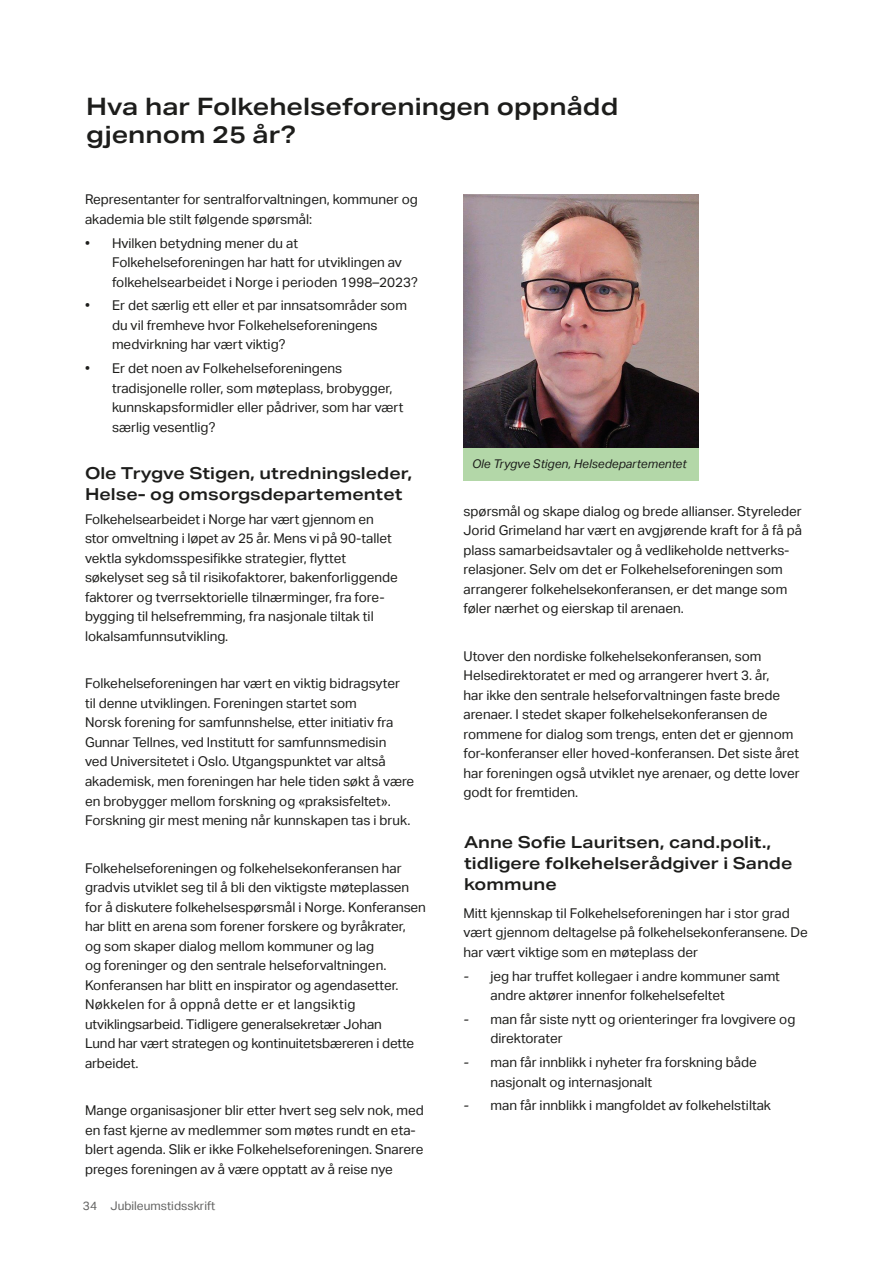
<style>
.page{position:relative;width:893px;height:1263px;background:#fff}
.page>*{position:absolute;margin:0;border:0;box-sizing:border-box;transform-origin:0 0}
.stor_overskrift{font:600 24px/28.5px "Aktiv Grotesk Ex";color:#1d1d1b}
.Overskrift_3{font:600 16.5px/21px "Aktiv Grotesk Ex";color:#1d1d1b}
.Brødtekst{font:13.5px/19.5px "Aktiv Grotesk";color:#1d1d1b}
.navn_kursiv{font:italic 12px "Aktiv Grotesk";color:#1d1d1b}
.t1{font:12px "Aktiv Grotesk";color:#626261}
.s1{font-style:italic}
</style>
<div class="page">
<div style="left:463px;top:441px;width:236px;height:40px;background:#b3d7a8"></div>
<img style="left:463px;top:195px;width:236px;height:253px">
<p class="stor_overskrift" style="left:86px;top:92px;width:534px">Hva har Folkehelseforeningen oppnådd gjennom 25 år?</p>
<p class="Brødtekst" style="left:85px;top:190px;width:334px">Representanter for sentralforvaltningen, kommuner og akademia ble stilt følgende spørsmål:</p>
<p class="Brødtekst" style="left:112px;top:233px;width:307px;text-indent:-27px">• Hvilken betydning mener du at<br>Folkehelseforeningen har hatt for utviklingen av folkehelsearbeidet i Norge i perioden 1998–2023?</p>
<p class="Brødtekst" style="left:112px;top:296px;width:296px;text-indent:-27px">• Er det særlig ett eller et par innsatsområder som du vil fremheve hvor Folkehelseforeningens medvirkning har vært viktig?</p>
<p class="Brødtekst" style="left:112px;top:359px;width:293px;text-indent:-27px">• Er det noen av Folkehelseforeningens tradisjonelle roller, som møteplass, brobygger, kunnskapsformidler eller pådriver, som har vært særlig vesentlig?</p>
<p class="Overskrift_3" style="left:85px;top:463px;width:329px">Ole Trygve Stigen, utredningsleder,<br>Helse- og omsorgsdepartementet</p>
<p class="Brødtekst" style="left:85px;top:509px;width:314px">Folkehelsearbeidet i Norge har vært gjennom en stor omveltning i løpet av 25 år. Mens vi på 90-tallet vektla sykdomsspesifikke strategier, flyttet søkelyset seg så til risikofaktorer, bakenforliggende faktorer og tverrsektorielle tilnærminger, fra fore&shy;bygging til helsefremming, fra nasjonale tiltak til lokalsamfunnsutvikling.</p>
<p class="Brødtekst" style="left:85px;top:674px;width:331px">Folkehelseforeningen har vært en viktig bidragsyter<br>til denne utviklingen. Foreningen startet som<br>Norsk forening for samfunnshelse, etter initiativ fra Gunnar Tellnes, ved Institutt for samfunnsmedisin<br>ved Universitetet i Oslo. Utgangspunktet var altså akademisk, men foreningen har hele tiden søkt å være en brobygger mellom forskning og «praksisfeltet».<br>Forskning gir mest mening når kunnskapen tas i bruk.</p>
<p class="Brødtekst" style="left:85px;top:858px;width:342px">Folkehelseforeningen og folkehelsekonferansen har gradvis utviklet seg til å bli den viktigste møteplassen for å diskutere folkehelsespørsmål i Norge. Konferansen har blitt en arena som forener forskere og byråkrater,<br>og som skaper dialog mellom kommuner og lag<br>og foreninger og den sentrale helseforvaltningen.<br>Konferansen har blitt en inspirator og agendasetter.<br>Nøkkelen for å oppnå dette er et langsiktig utviklingsarbeid. Tidligere generalsekretær Johan<br>Lund har vært strategen og kontinuitetsbæreren i dette arbeidet.</p>
<p class="Brødtekst" style="left:85px;top:1100px;width:340px">Mange organisasjoner blir etter hvert seg selv nok, med en fast kjerne av medlemmer som møtes rundt en eta&shy;blert agenda. Slik er ikke Folkehelseforeningen. Snarere preges foreningen av å være opptatt av å reise nye</p>
<p class="t1" style="left:83px;top:1199px;width:134px">34 Jubileumstidsskrift</p>
<p class="navn_kursiv" style="left:472px;top:457px;width:216px">Ole Trygve Stigen, Helsedepartementet</p>
<p class="Brødtekst" style="left:463px;top:501px;width:340px">spørsmål og skape dialog og brede allianser. Styreleder Jorid Grimeland har vært en avgjørende kraft for å få på plass samarbeidsavtaler og å vedlikeholde nettverks&shy;relasjoner. Selv om det er Folkehelseforeningen som arrangerer folkehelsekonferansen, er det mange som føler nærhet og eierskap til arenaen.</p>
<p class="Brødtekst" style="left:463px;top:646px;width:338px">Utover den nordiske folkehelsekonferansen, som Helsedirektoratet er med og arrangerer hvert 3. år,<br>har ikke den sentrale helseforvaltningen faste brede arenaer. I stedet skaper folkehelsekonferansen de rommene for dialog som trengs, enten det er gjennom for-konferanser eller hoved-konferansen. Det siste året har foreningen også utviklet nye arenaer, og dette lover godt for fremtiden.</p>
<p class="Overskrift_3" style="left:464px;top:831px;width:330px">Anne Sofie Lauritsen, cand.polit., tidligere folkehelserådgiver i Sande kommune</p>
<p class="Brødtekst" style="left:463px;top:903px;width:346px">Mitt kjennskap til Folkehelseforeningen har i stor grad vært gjennom deltagelse på folkehelsekonferansene. De har vært viktige som en møteplass der</p>
<p class="Brødtekst" style="left:490px;top:966px;width:291px;text-indent:-27px"><span class="s1">-</span> jeg har truffet kollegaer i andre kommuner samt andre aktører innenfor folkehelsefeltet</p>
<p class="Brødtekst" style="left:490px;top:1009px;width:306px;text-indent:-27px"><span class="s1">-</span> man får siste nytt og orienteringer fra lovgivere og direktorater</p>
<p class="Brødtekst" style="left:490px;top:1053px;width:268px;text-indent:-27px"><span class="s1">-</span> man får innblikk i nyheter fra forskning både nasjonalt og internasjonalt</p>
<p class="Brødtekst" style="left:463px;top:1096px;width:309px"><span class="s1">-</span> man får innblikk i mangfoldet av folkehelstiltak</p>
</div>
